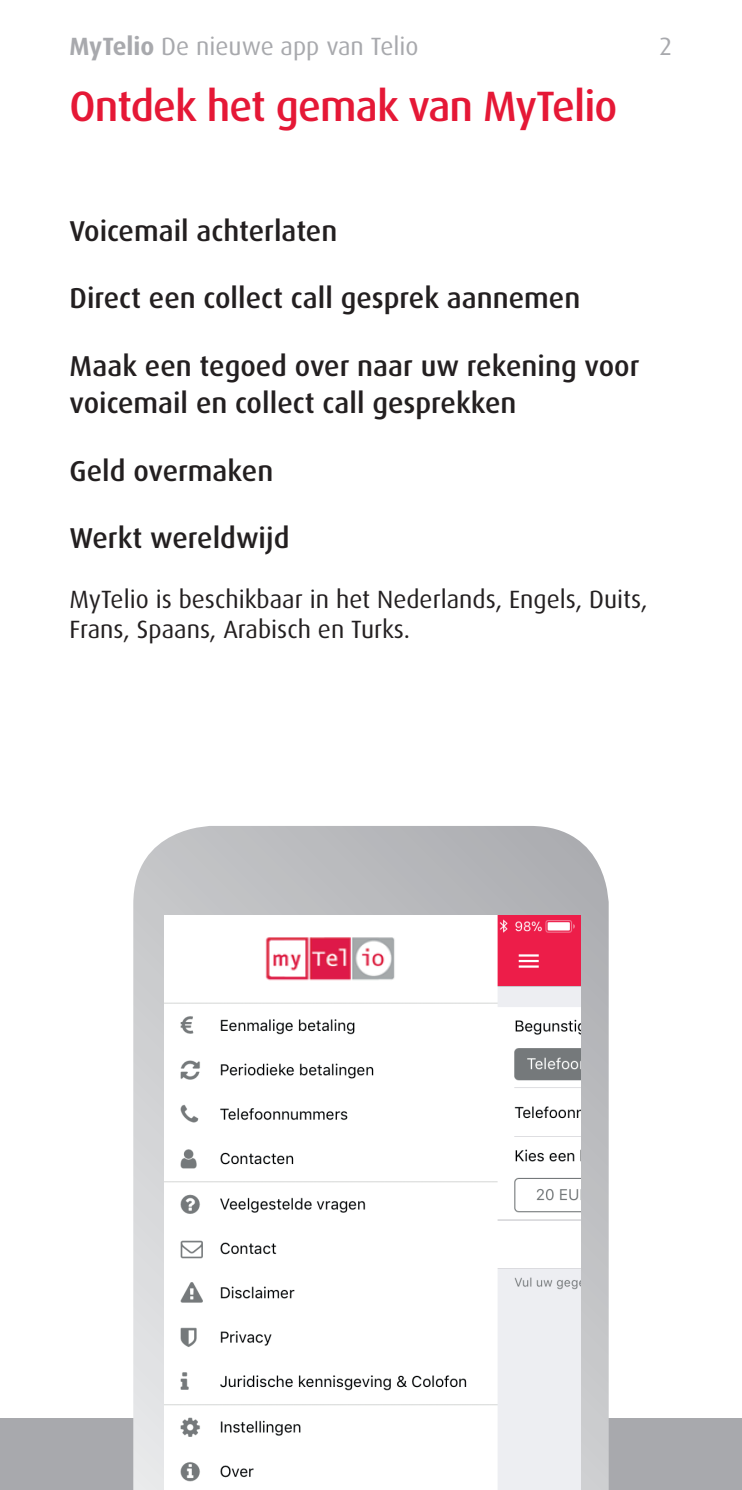
<style>
.page{position:relative;width:742px;height:1490px;background:#fff}
.page>*{position:absolute;margin:0;border:0;box-sizing:border-box;transform-origin:0 0}
.t1{font:500 42.5px "Dax";letter-spacing:-.02em;color:#e51836}
.t2{font:500 28.75px/37.5px "Dax";color:#231f20}
.t3{font:25px/30px "Dax";color:#231f20}
.t4{font:25px "Dax";color:#a8a9ad}
.s1{font-weight:700}
</style>
<div class="page">
<div style="left:0;top:1418px;width:741px;height:71px;background:#a8a9ad"></div>
<svg style="left:133px;top:826px;width:475px;height:663px;background:#c4c5c7"></svg>
<img style="left:165px;top:915px;width:415px;height:574px">
<p class="t4" style="left:70px;top:33px;width:350px"><span class="s1">MyTelio</span> De nieuwe app van Telio</p>
<p class="t4" style="left:659px;top:33px;width:15px">2</p>
<h1 class="t1" style="left:70px;top:82px;width:549px">Ontdek het gemak van MyTelio</h1>
<p class="t2" style="left:70px;top:212px;width:269px">Voicemail achterlaten</p>
<p class="t2" style="left:70px;top:280px;width:512px">Direct een collect call gesprek aannemen</p>
<p class="t2" style="left:70px;top:347px;width:571px">Maak een tegoed over naar uw rekening voor voicemail en collect call gesprekken</p>
<p class="t2" style="left:70px;top:452px;width:205px">Geld overmaken</p>
<p class="t2" style="left:70px;top:520px;width:221px">Werkt wereldwijd</p>
<p class="t3" style="left:70px;top:585px;width:579px">MyTelio is beschikbaar in het Nederlands, Engels, Duits,<br>Frans, Spaans, Arabisch en Turks.</p>
</div>
